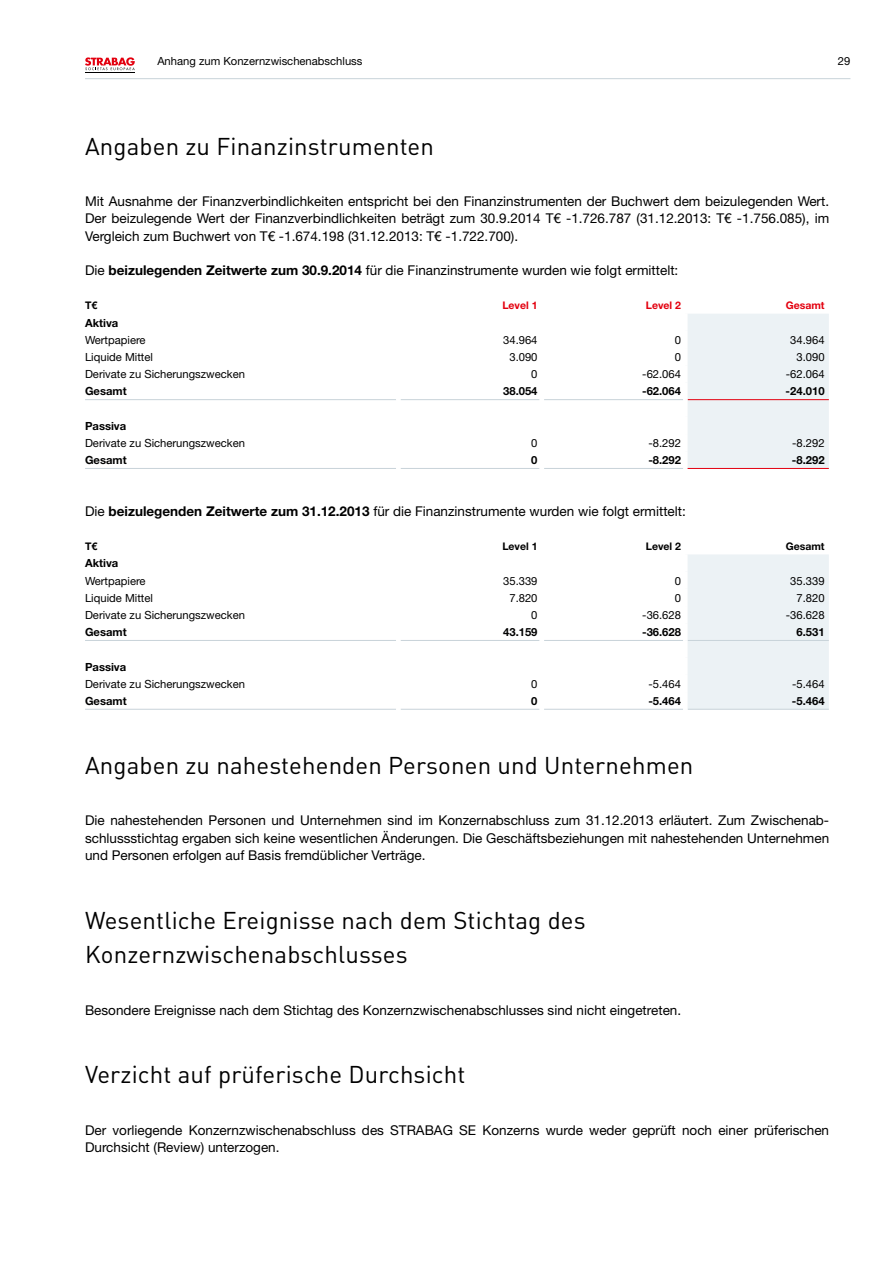
<style>
.page{position:relative;width:893px;height:1263px;background:#fff}
.page>*{position:absolute;margin:0;border:0;box-sizing:border-box;transform-origin:0 0}
.t1{font:24px/34.3px "DIN Pro";letter-spacing:.005em;color:#000}
.t2{font:13.5px/17.2px "Helvetica Neue LT Pro";color:#000;text-align:justify}
.t3{font:11.25px "Helvetica Neue LT Pro";color:#000}
.t4{font:700 11.25px "Helvetica Neue LT Pro";color:#000}
.t5{font:700 10.5px "Helvetica Neue LT Pro";color:#000}
.t6{font:700 10.5px "Helvetica Neue LT Pro";color:#e3000f}
.s1{font-weight:700}
</style>
<div class="page">
<div style="left:688px;top:314px;width:141px;height:154px;background:#ecf2f5"></div>
<hr style="left:85px;top:399px;width:311px;height:1px;background:#c8d3d9">
<hr style="left:401px;top:399px;width:139px;height:1px;background:#c8d3d9">
<hr style="left:544px;top:399px;width:139px;height:1px;background:#c8d3d9">
<hr style="left:688px;top:399px;width:141px;height:1px;background:#e3000f">
<hr style="left:85px;top:468px;width:311px;height:1px;background:#c8d3d9">
<hr style="left:401px;top:468px;width:139px;height:1px;background:#c8d3d9">
<hr style="left:544px;top:468px;width:139px;height:1px;background:#c8d3d9">
<hr style="left:688px;top:468px;width:141px;height:1px;background:#e3000f">
<div style="left:688px;top:554px;width:141px;height:155px;background:#ecf2f5"></div>
<hr style="left:85px;top:640px;width:311px;height:1px;background:#c8d3d9">
<hr style="left:401px;top:640px;width:139px;height:1px;background:#c8d3d9">
<hr style="left:544px;top:640px;width:139px;height:1px;background:#c8d3d9">
<hr style="left:85px;top:709px;width:311px;height:1px;background:#c8d3d9">
<hr style="left:401px;top:709px;width:139px;height:1px;background:#c8d3d9">
<hr style="left:544px;top:709px;width:139px;height:1px;background:#c8d3d9">
<hr style="left:688px;top:640px;width:141px;height:1px;background:#c8d3d9">
<hr style="left:688px;top:709px;width:141px;height:1px;background:#c8d3d9">
<hr style="left:85px;top:78px;width:765px;height:1px;background:#c8d3d9">
<svg style="left:85px;top:57px;width:50px;height:13px"></svg>
<hr style="left:85px;top:72px;width:50px;height:1px;background:#000">
<p class="t3" style="left:157px;top:54px;width:207px">Anhang zum Konzernzwischenabschluss</p>
<p class="t3" style="left:838px;top:54px;width:14px">29</p>
<h1 class="t1" style="left:85px;top:128px;width:350px">Angaben zu Finanzinstrumenten</h1>
<p class="t2" style="left:85px;top:192px;width:746px">Mit Ausnahme der Finanzverbindlichkeiten entspricht bei den Finanzinstrumenten der Buchwert dem beizulegenden Wert.<br>Der beizulegende Wert der Finanzverbindlichkeiten beträgt zum 30.9.2014 T€ -1.726.787 (31.12.2013: T€ -1.756.085), im Vergleich zum Buchwert von T€ -1.674.198 (31.12.2013: T€ -1.722.700).</p>
<p class="t2" style="left:85px;top:261px;width:595px">Die <span class="s1">beizulegenden Zeitwerte zum 30.9.2014</span> für die Finanzinstrumente wurden wie folgt ermittelt:</p>
<p class="t5" style="left:85px;top:299px;width:14px">T€</p>
<p class="t6" style="left:502px;top:299px;width:37px">Level 1</p>
<p class="t6" style="left:646px;top:299px;width:37px">Level 2</p>
<p class="t6" style="left:786px;top:299px;width:40px">Gesamt</p>
<p class="t4" style="left:85px;top:315px;width:35px">Aktiva</p>
<p class="t3" style="left:85px;top:333px;width:62px">Wertpapiere</p>
<p class="t3" style="left:503px;top:333px;width:36px">34.964</p>
<p class="t3" style="left:675px;top:333px;width:8px">0</p>
<p class="t3" style="left:790px;top:333px;width:36px">34.964</p>
<p class="t3" style="left:85px;top:350px;width:69px">Liquide Mittel</p>
<p class="t3" style="left:509px;top:350px;width:30px">3.090</p>
<p class="t3" style="left:675px;top:350px;width:8px">0</p>
<p class="t3" style="left:796px;top:350px;width:30px">3.090</p>
<p class="t3" style="left:85px;top:367px;width:161px">Derivate zu Sicherungszwecken</p>
<p class="t3" style="left:531px;top:367px;width:8px">0</p>
<p class="t3" style="left:642px;top:367px;width:40px">-62.064</p>
<p class="t3" style="left:786px;top:367px;width:40px">-62.064</p>
<p class="t4" style="left:85px;top:384px;width:43px">Gesamt</p>
<p class="t4" style="left:503px;top:384px;width:36px">38.054</p>
<p class="t4" style="left:642px;top:384px;width:40px">-62.064</p>
<p class="t4" style="left:786px;top:384px;width:40px">-24.010</p>
<p class="t4" style="left:85px;top:419px;width:43px">Passiva</p>
<p class="t3" style="left:85px;top:436px;width:161px">Derivate zu Sicherungszwecken</p>
<p class="t3" style="left:531px;top:436px;width:8px">0</p>
<p class="t3" style="left:648px;top:436px;width:34px">-8.292</p>
<p class="t3" style="left:792px;top:436px;width:34px">-8.292</p>
<p class="t4" style="left:85px;top:453px;width:43px">Gesamt</p>
<p class="t4" style="left:531px;top:453px;width:8px">0</p>
<p class="t4" style="left:648px;top:453px;width:34px">-8.292</p>
<p class="t4" style="left:792px;top:453px;width:34px">-8.292</p>
<p class="t2" style="left:85px;top:502px;width:602px">Die <span class="s1">beizulegenden Zeitwerte zum 31.12.2013</span> für die Finanzinstrumente wurden wie folgt ermittelt:</p>
<p class="t5" style="left:85px;top:540px;width:14px">T€</p>
<p class="t5" style="left:502px;top:540px;width:37px">Level 1</p>
<p class="t5" style="left:646px;top:540px;width:37px">Level 2</p>
<p class="t5" style="left:786px;top:540px;width:40px">Gesamt</p>
<p class="t4" style="left:85px;top:556px;width:35px">Aktiva</p>
<p class="t3" style="left:85px;top:574px;width:62px">Wertpapiere</p>
<p class="t3" style="left:503px;top:574px;width:36px">35.339</p>
<p class="t3" style="left:675px;top:574px;width:8px">0</p>
<p class="t3" style="left:790px;top:574px;width:36px">35.339</p>
<p class="t3" style="left:85px;top:591px;width:69px">Liquide Mittel</p>
<p class="t3" style="left:509px;top:591px;width:30px">7.820</p>
<p class="t3" style="left:675px;top:591px;width:8px">0</p>
<p class="t3" style="left:796px;top:591px;width:30px">7.820</p>
<p class="t3" style="left:85px;top:608px;width:161px">Derivate zu Sicherungszwecken</p>
<p class="t3" style="left:531px;top:608px;width:8px">0</p>
<p class="t3" style="left:642px;top:608px;width:40px">-36.628</p>
<p class="t3" style="left:786px;top:608px;width:40px">-36.628</p>
<p class="t4" style="left:85px;top:625px;width:43px">Gesamt</p>
<p class="t4" style="left:503px;top:625px;width:36px">43.159</p>
<p class="t4" style="left:642px;top:625px;width:40px">-36.628</p>
<p class="t4" style="left:796px;top:625px;width:30px">6.531</p>
<p class="t4" style="left:85px;top:659px;width:43px">Passiva</p>
<p class="t3" style="left:85px;top:677px;width:161px">Derivate zu Sicherungszwecken</p>
<p class="t3" style="left:531px;top:677px;width:8px">0</p>
<p class="t3" style="left:648px;top:677px;width:34px">-5.464</p>
<p class="t3" style="left:792px;top:677px;width:34px">-5.464</p>
<p class="t4" style="left:85px;top:694px;width:43px">Gesamt</p>
<p class="t4" style="left:531px;top:694px;width:8px">0</p>
<p class="t4" style="left:648px;top:694px;width:34px">-5.464</p>
<p class="t4" style="left:792px;top:694px;width:34px">-5.464</p>
<h1 class="t1" style="left:85px;top:747px;width:610px">Angaben zu nahestehenden Personen und U nternehmen</h1>
<p class="t2" style="left:85px;top:812px;width:746px">Die nahestehenden Personen und Unternehmen sind im Konzernabschluss zum 31.12.2013 erläutert. Zum Zwischenab&shy;schlussstichtag ergaben sich keine wesentlichen Änderungen. Die Geschäftsbeziehungen mit nahestehenden Unternehmen und Personen erfolgen auf Basis fremdüblicher Verträge.</p>
<h1 class="t1" style="left:85px;top:902px;width:502px">Wesentliche Ereignisse nach dem Stichtag des<br>Konzernzwischenabschlusses</h1>
<p class="t2" style="left:85px;top:1001px;width:598px">Besondere Ereignisse nach dem Stichtag des Konzernzwischenabschlusses sind nicht eingetreten.</p>
<h1 class="t1" style="left:85px;top:1056px;width:382px">Verzicht auf prüferische Durchsicht</h1>
<p class="t2" style="left:85px;top:1121px;width:746px">Der vorliegende Konzernzwischenabschluss des STRABAG SE Konzerns wurde weder geprüft noch einer prüferischen<br>Durchsicht (Review) unterzogen.</p>
</div>
